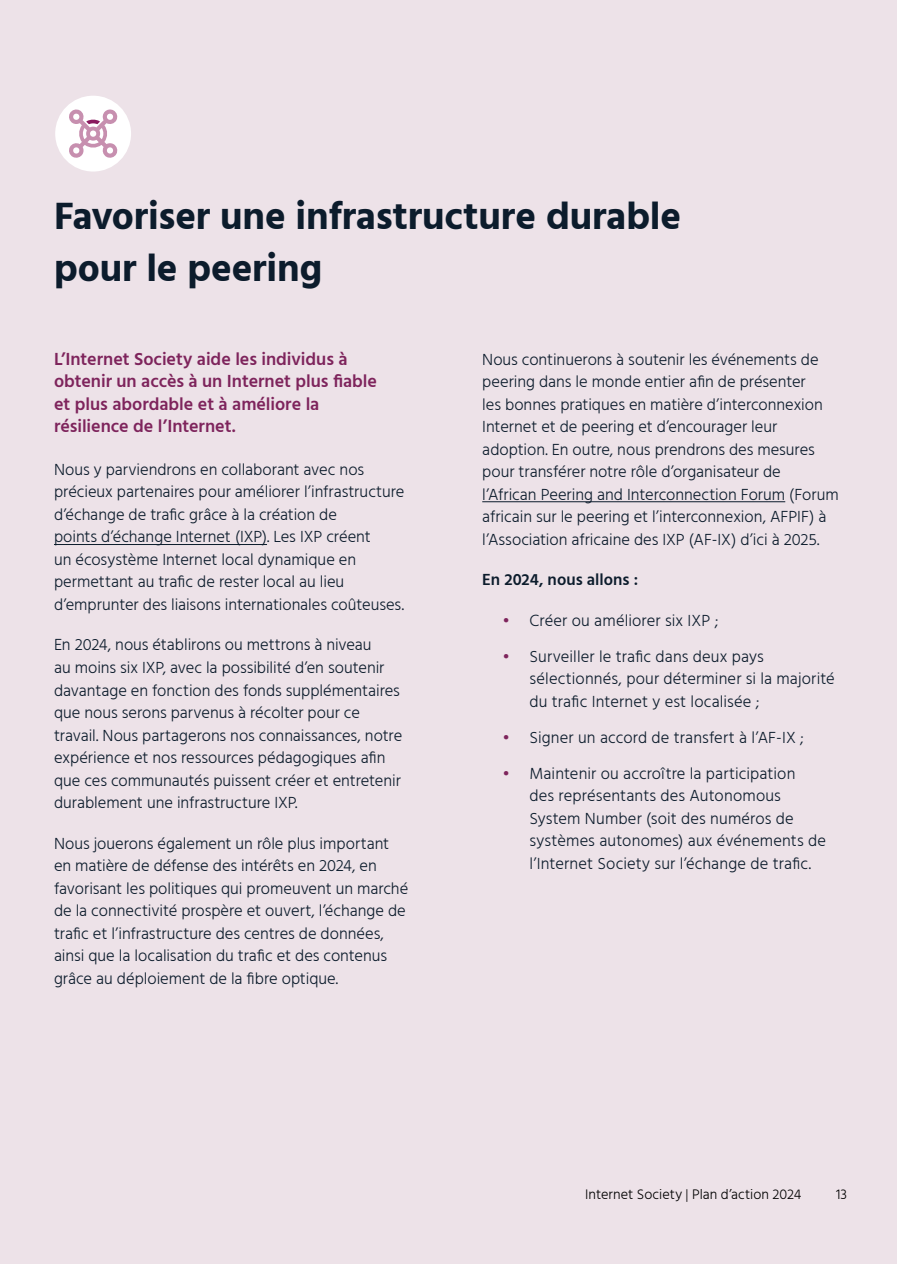
<style>
.page{position:relative;width:897px;height:1264px;background:#fff}
.page>*{position:absolute;margin:0;border:0;box-sizing:border-box;transform-origin:0 0}
.t1{font:700 39px/52.5px "Hind";letter-spacing:-.005em;color:#0c1c2c}
.Highlighted_Body_Copy{font:600 18px/22.5px "Hind";letter-spacing:-.005em;color:#7e245c}
.Body_Copy__Light{font:300 16.5px/22.5px "Hind";color:#0c1c2c}
.Body_Copy__Light-2{font:600 16.5px "Hind";color:#0c1c2c}
.t2{font:300 14.25px "Hind";color:#000}
.s1{color:#7e245c}
</style>
<div class="page">
<div style="left:0;top:0;width:896px;height:1264px;background:#ede2e8"></div>
<hr style="left:54px;top:544px;width:213px;height:1px;background:#0c1c2c">
<hr style="left:482px;top:501px;width:303px;height:1px;background:#0c1c2c">
<div style="left:55px;top:96px;width:76px;height:75px;background:#fff;border-radius:50%"></div>
<svg style="left:69px;top:109px;width:49px;height:49px"></svg>
<h3 class="t1" style="left:54px;top:189px;width:628px">Favoriser une infrastructure durable pour le peering</h3>
<p class="Highlighted_Body_Copy" style="left:54px;top:348px;width:324px">L’Internet Society aide les individus à obtenir un accès à un Internet plus fiable et plus abordable et à améliore la résilience de l’Internet.</p>
<p class="Body_Copy__Light" style="left:54px;top:459px;width:352px">Nous y parviendrons en collaborant avec nos précieux partenaires pour améliorer l’infrastructure d’échange de trafic grâce à la création de<br>points d’échange Internet (IXP). Les IXP créent<br>un écosystème Internet local dynamique en permettant au trafic de rester local au lieu d’emprunter des liaisons internationales coûteuses.</p>
<p class="Body_Copy__Light" style="left:54px;top:634px;width:350px">En 2024, nous établirons ou mettrons à niveau<br>au moins six IXP, avec la possibilité d’en soutenir davantage en fonction des fonds supplémentaires que nous serons parvenus à récolter pour ce travail. Nous partagerons nos connaissances, notre expérience et nos ressources pédagogiques afin que ces communautés puissent créer et entretenir durablement une infrastructure IXP.</p>
<p class="Body_Copy__Light" style="left:54px;top:832px;width:356px">Nous jouerons également un rôle plus important en matière de défense des intérêts en 2024, en favorisant les politiques qui promeuvent un marché de la connectivité prospère et ouvert, l’échange de trafic et l’infrastructure des centres de données, ainsi que la localisation du trafic et des contenus grâce au déploiement de la fibre optique.</p>
<p class="Body_Copy__Light" style="left:482px;top:349px;width:358px">Nous continuerons à soutenir les événements de peering dans le monde entier afin de présenter<br>les bonnes pratiques en matière d’interconnexion Internet et de peering et d’encourager leur adoption. En outre, nous prendrons des mesures pour transférer notre rôle d’organisateur de l’African Peering and Interconnection Forum (Forum africain sur le peering et l’interconnexion, AFPIF) à l’Association africaine des IXP (AF-IX) d’ici à 2025.</p>
<p class="Body_Copy__Light-2" style="left:482px;top:568px;width:157px">En 2024, nous allons :</p>
<p class="Body_Copy__Light" style="left:502px;top:610px;width:217px"><span class="s1">•</span> Créer ou améliorer six IXP ;</p>
<p class="Body_Copy__Light" style="left:529px;top:646px;width:307px;text-indent:-27px"><span class="s1">•</span> Surveiller le trafic dans deux pays sélectionnés, pour déterminer si la majorité du trafic Internet y est localisée ;</p>
<p class="Body_Copy__Light" style="left:502px;top:727px;width:302px"><span class="s1">•</span> Signer un accord de transfert à l’AF-IX ;</p>
<p class="Body_Copy__Light" style="left:529px;top:763px;width:298px;text-indent:-27px"><span class="s1">•</span> Maintenir ou accroître la participation<br>des représentants des Autonomous System Number (soit des numéros de systèmes autonomes) aux événements de l’Internet Society sur l’échange de trafic.</p>
<p class="t2" style="left:585px;top:1185px;width:217px">Internet Society | Plan d’action 2024</p>
<p class="t2" style="left:835px;top:1185px;width:12px">13</p>
</div>
